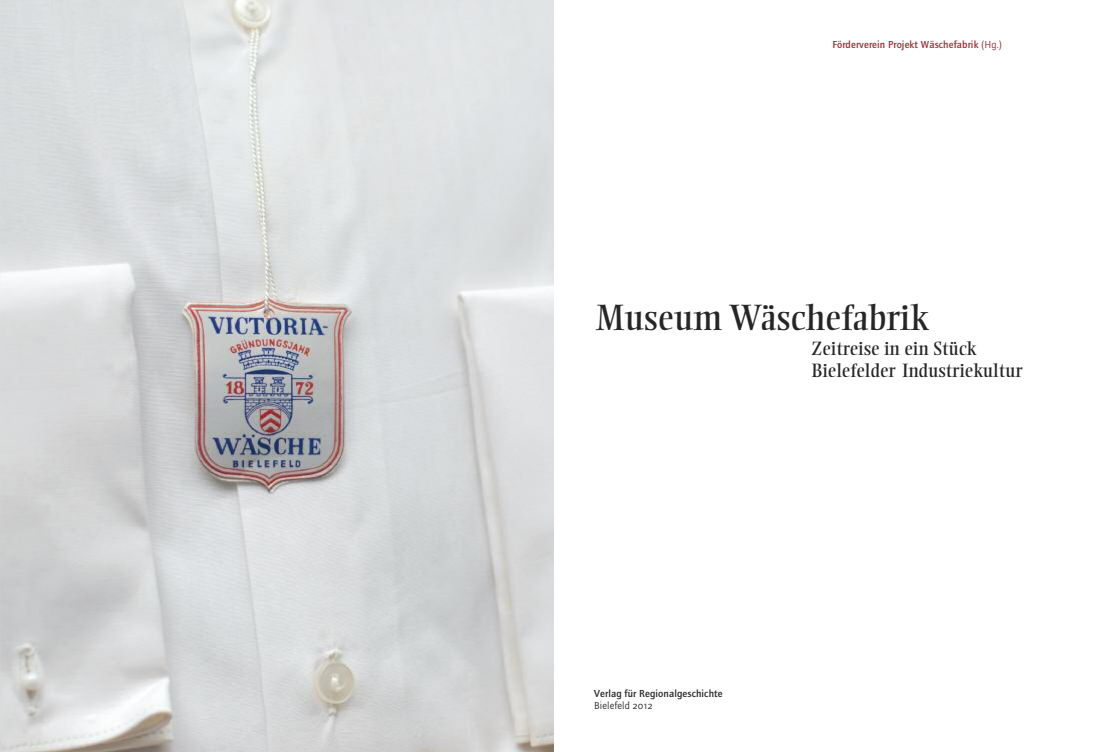
<style>
.page{position:relative;width:1106px;height:752px;background:#fff}
.page>*{position:absolute;margin:0;border:0;box-sizing:border-box;transform-origin:0 0}
.t1{font:36px "M Ellington";color:#272627}
.t2{font:19px/22px "M Ellington";color:#272627}
.t3{font:10.5px "Quay Med Maed";letter-spacing:.01em;color:#9c2d35}
.t4{font:10.5px "Quay Med Maed";letter-spacing:.01em;color:#272627}
.t5{font:10.5px "Quay Book Maed";letter-spacing:.01em;color:#272627}
.s1{font-family:"Quay Book Maed"}
</style>
<div class="page">
<img style="left:0;top:0;width:553px;height:751px">
<p class="t3" style="left:832px;top:38px;width:171px">Förderverein Projekt Wäschefabrik <span class="s1">(Hg.)</span></p>
<h1 class="t1" style="left:595px;top:296px;width:334px">Museum Wäschefabrik</h1>
<p class="t2" style="left:811px;top:337px;width:212px">Zeitreise in ein Stück<br>Bielefelder Industriekultur</p>
<p class="t4" style="left:594px;top:686px;width:130px">Verlag für Regionalgeschichte</p>
<p class="t5" style="left:594px;top:699px;width:60px">Bielefeld 2012</p>
</div>
